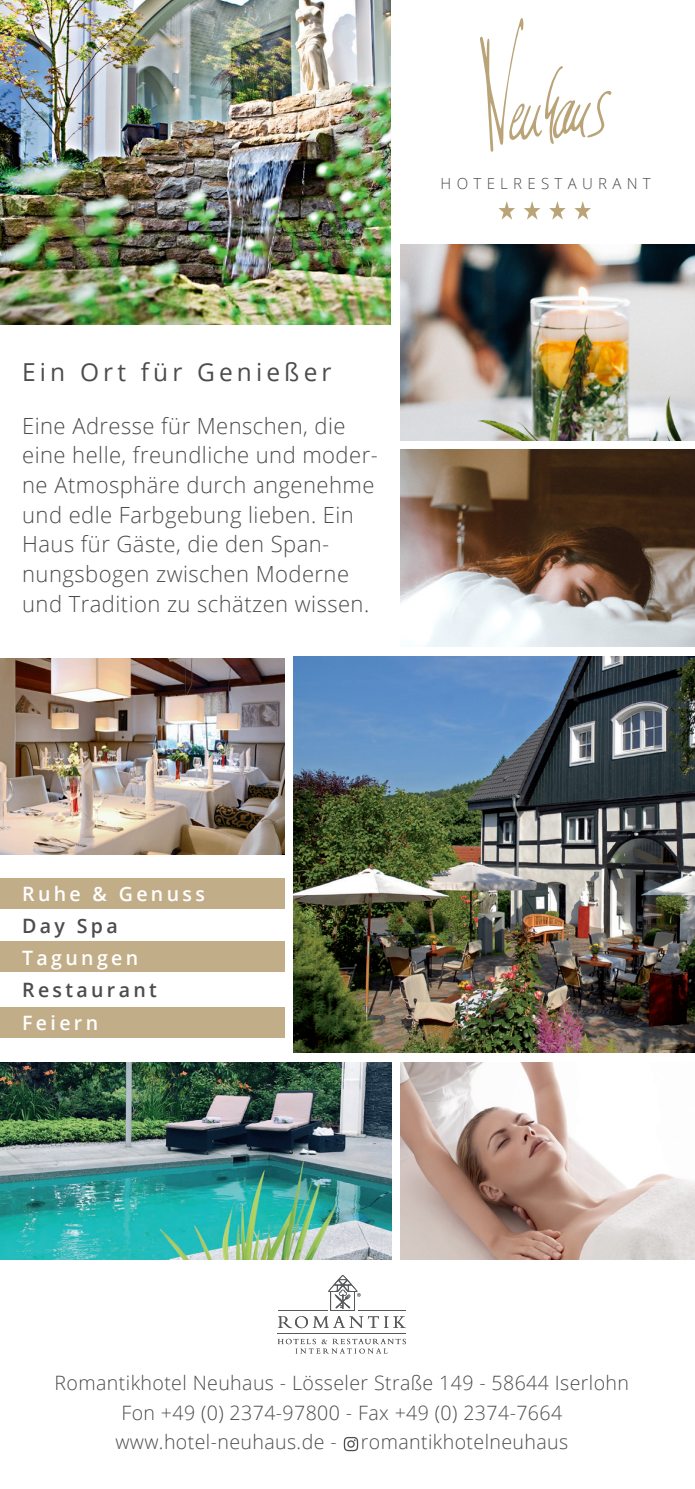
<style>
.page{position:relative;width:695px;height:1489px;background:#fff}
.page>*{position:absolute;margin:0;border:0;box-sizing:border-box;transform-origin:0 0}
.t1{font:24.75px "Open Sans";letter-spacing:.17em;color:#4b4c4d}
.t2{font:300 22.25px/29.8px "Open Sans";letter-spacing:.02em;color:#4b4c4d}
.t3{font:300 19.75px/29.8px "Open Sans";letter-spacing:.02em;color:#4b4c4d;text-align:center}
.t4{font:600 19.75px/32.2px "Open Sans";letter-spacing:.17em;color:#fff}
.t5{font:300 15.25px "Open Sans";letter-spacing:.35em;color:#4b4c4d}
.s1{color:#4b4c4d}
</style>
<div class="page">
<div style="left:0;top:877px;width:285px;height:31px;background:#c1ad88"></div>
<div style="left:0;top:941px;width:285px;height:31px;background:#c1ad88"></div>
<div style="left:0;top:1006px;width:285px;height:31px;background:#c1ad88"></div>
<img style="left:400px;top:450px;width:294px;height:196px">
<img style="left:400px;top:244px;width:294px;height:196px">
<img style="left:293px;top:656px;width:401px;height:396px">
<hr style="left:277px;top:1332px;width:129px;height:1px;background:#57585a">
<hr style="left:358px;top:1309px;width:48px;height:1px;background:#57585a">
<hr style="left:277px;top:1309px;width:50px;height:1px;background:#57585a">
<svg style="left:278px;top:1275px;width:127px;height:53px"></svg>
<svg style="left:278px;top:1338px;width:128px;height:15px"></svg>
<svg style="left:498px;top:201px;width:17px;height:19px"></svg>
<svg style="left:524px;top:201px;width:16px;height:19px"></svg>
<svg style="left:549px;top:201px;width:16px;height:19px"></svg>
<svg style="left:574px;top:201px;width:17px;height:19px"></svg>
<svg style="left:480px;top:18px;width:132px;height:134px"></svg>
<img style="left:0;top:0;width:390px;height:324px">
<img style="left:0;top:1062px;width:391px;height:196px">
<img style="left:400px;top:1062px;width:294px;height:196px">
<img style="left:0;top:658px;width:285px;height:196px">
<img style="left:343px;top:1437px;width:15px;height:13px">
<p class="t5" style="left:440px;top:173px;width:212px">HOTELRESTAURANT</p>
<p class="t1" style="left:22px;top:354px;width:311px">Ein Ort für Genießer</p>
<p class="t2" style="left:22px;top:410px;width:357px">Eine Adresse für Menschen, die eine helle, freundliche und moder&shy;ne Atmosphäre durch angenehme und edle Farbgebung lieben. Ein<br>Haus für Gäste, die den Span&shy;nungsbogen zwischen Moderne und Tradition zu schätzen wissen.</p>
<p class="t4" style="left:22px;top:877px;width:184px">Ruhe &amp; Genuss<br><span class="s1">Day Spa<br></span>Tagungen<br><span class="s1">Restaurant<br></span>Feiern</p>
<p class="t3" style="left:55px;top:1367px;width:576px">Romantikhotel Neuhaus - Lösseler Straße 149 - 58644 Iserlohn<br>Fon +49 (0) 2374-97800 - Fax +49 (0) 2374-7664 www.hotel-neuhaus.de - romantikhotelneuhaus</p>
</div>
